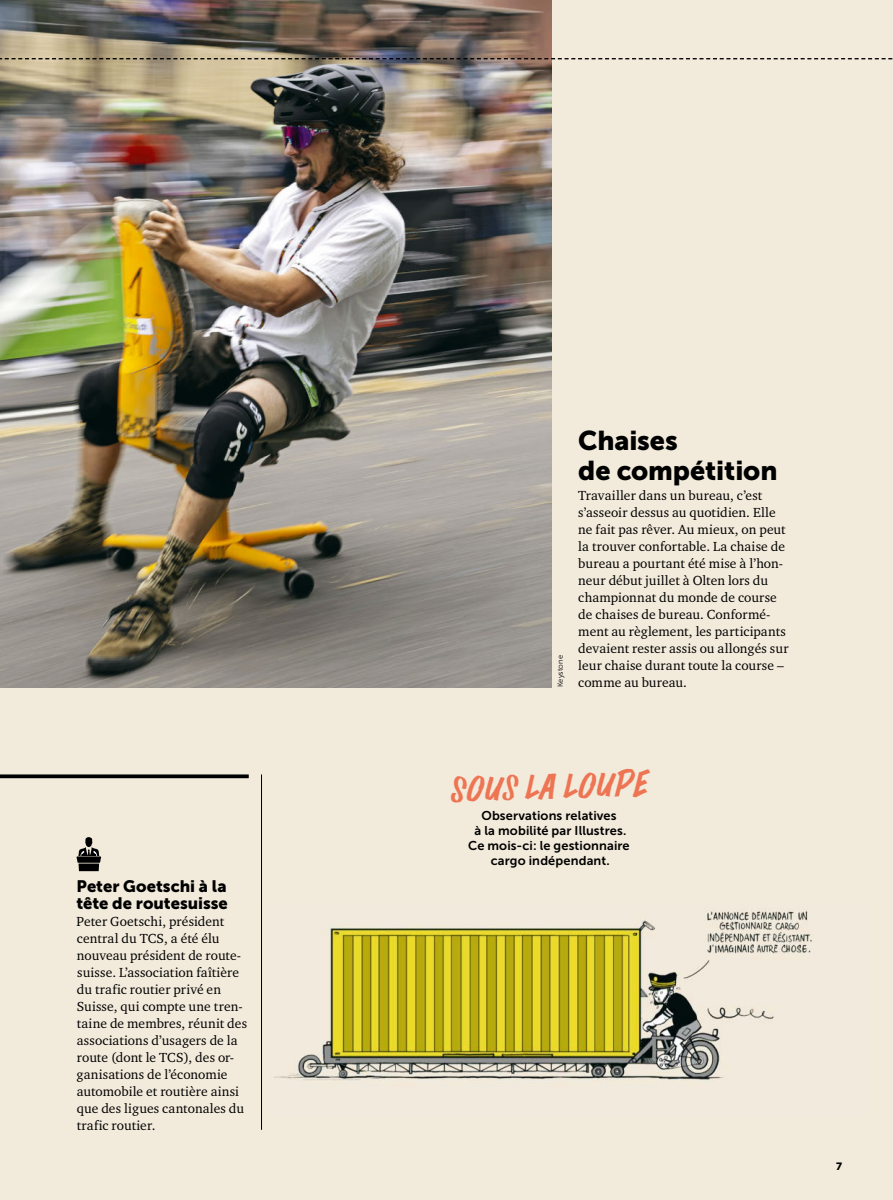
<style>
.page{position:relative;width:893px;height:1200px;background:#fff}
.page>*{position:absolute;margin:0;border:0;box-sizing:border-box;transform-origin:0 0}
.t1{font:33px "Prachar";color:#ee7553}
.t2{font:27px/30px "Museo Sans 900";letter-spacing:-.005em;color:#000}
.t3{font:16.5px/17px "Museo Sans 900";color:#000}
.t4{font:13.5px/17px "Charter ITC Pro";letter-spacing:.005em;color:#000}
.t5{font:12.75px/15px "Museo Sans 700";letter-spacing:.01em;color:#000;text-align:center}
.t6{font:10.5px "Museo Sans 900";color:#000}
.t7{font:7.5px "Museo Sans 300";letter-spacing:.02em;color:#000}
</style>
<div class="page">
<div style="left:0;top:0;width:893px;height:1199px;background:#f2eadb"></div>
<svg style="left:0;top:774px;width:249px;height:4px"></svg>
<img style="left:274px;top:911px;width:538px;height:170px">
<hr style="left:261px;top:774px;width:1px;height:355px;background:#000">
<img style="left:0;top:0;width:551px;height:687px">
<svg style="left:76px;top:837px;width:25px;height:33px"></svg>
<svg style="left:0;top:58px;width:893px;height:1px"></svg>
<p class="t3" style="left:76px;top:877px;width:153px">Peter Goetschi à la tête de routesuisse</p>
<p class="t4" style="left:77px;top:912px;width:172px">Peter Goetschi, président central du TCS, a été élu nouveau président de route&shy;suisse. L’association faîtière du trafic routier privé en<br>Suisse, qui compte une tren&shy;taine de membres, réunit des associations d’usagers de la route (dont le TCS), des or&shy;ganisations de l’économie automobile et routière ainsi que des ligues cantonales du trafic routier.</p>
<p class="t7" style="left:556px;top:687px;width:34px;rotate:-90deg">Keystone</p>
<h2 class="t2" style="left:578px;top:425px;width:201px">Chaises<br>de compétition</h2>
<p class="t4" style="left:578px;top:486px;width:212px">Travailler dans un bureau, c’est s’asseoir dessus au quotidien. Elle ne fait pas rêver. Au mieux, on peut la trouver confortable. La chaise de bureau a pourtant été mise à l’hon&shy;neur début juillet à Olten lors du championnat du monde de course de chaises de bureau. Conformé&shy;ment au règlement, les participants devaient rester assis ou allongés sur leur chaise durant toute la course comme au bureau.</p>
<h1 class="t1" style="left:447px;top:763px;width:200px;rotate:-2deg">Sous la loupe</h1>
<p class="t5" style="left:468px;top:807px;width:163px">Observations relatives<br>à la mobilité par Illustres.<br>Ce mois-ci: le gestionnaire cargo indépendant.</p>
<p class="t6" style="left:836px;top:1160px;width:7px">7</p>
</div>
